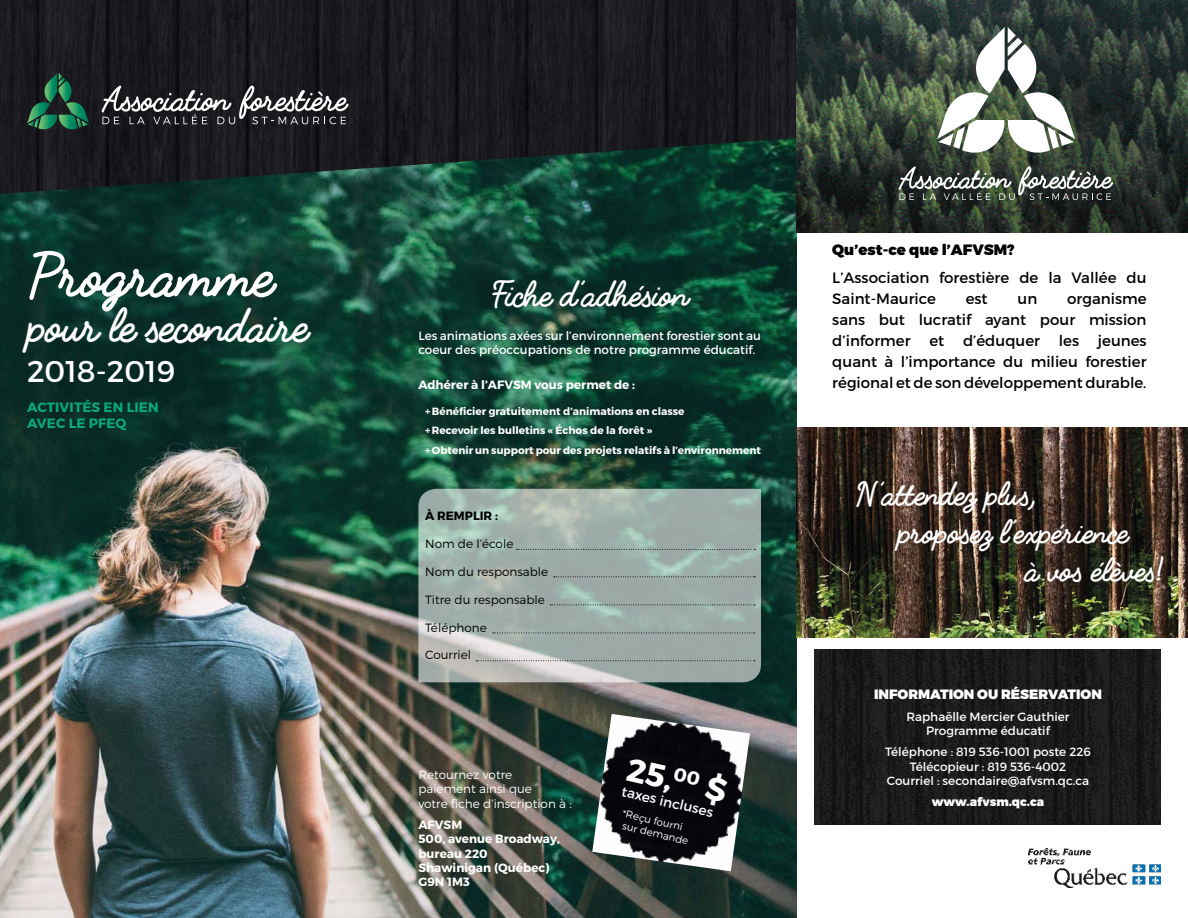
<style>
.page{position:relative;width:1188px;height:918px;background:#fff}
.page>*{position:absolute;margin:0;border:0;box-sizing:border-box;transform-origin:0 0}
.t1{font:700 60px "Fabfelt Script";letter-spacing:-.01em;color:#fff}
.t2{font:700 45px "Fabfelt Script";color:#fff}
.t3{font:700 34.5px "Fabfelt Script";color:#fff}
.t4{font:700 32.55px "Montserrat";color:#fff}
.t5{font:700 31.5px "Fabfelt Script";letter-spacing:.01em;color:#fff}
.t6{font:30px "Montserrat";color:#fff}
.t7{font:15px/21px "Montserrat";color:#000;text-align:justify}
.t8{font:900 15px "Montserrat";color:#000}
.t9{font:13.65px "Montserrat";color:#fff}
.t10{font:700 13.5px/16.2px "Montserrat";letter-spacing:.01em;color:#0ca976}
.t11{font:900 13.5px "Montserrat";color:#fff}
.t12{font:12px/14.4px "Montserrat";color:#fff;text-align:center}
.t13{font:700 12px/14.4px "Montserrat";color:#fff}
.t14{font:300 12px "Montserrat";color:#000}
.t15{font:300 12px/14.4px "Montserrat";color:#fff}
.t16{font:900 12px "Montserrat";color:#fff}
.t17{font:700 12px "Montserrat";color:#000}
.t18{font:700 10.5px/19.4px "Montserrat";color:#fff}
.t19{font:300 10.2px/12.3px "Montserrat";color:#fff}
</style>
<div class="page">
<img style="left:0;top:120px;width:797px;height:798px">
<img style="left:0;top:0;width:796px;height:194px">
<img style="left:815px;top:649px;width:346px;height:175px">
<img style="left:797px;top:0;width:391px;height:232px">
<svg style="left:101px;top:85px;width:248px;height:39px;background:#4a4a4d"></svg>
<svg style="left:27px;top:73px;width:62px;height:57px;background:#1e4c3a"></svg>
<svg style="left:899px;top:166px;width:214px;height:34px;background:#575e59"></svg>
<svg style="left:937px;top:27px;width:138px;height:127px"></svg>
<img style="left:1028px;top:849px;width:133px;height:39px">
<img style="left:797px;top:427px;width:391px;height:210px">
<svg style="left:582px;top:703px;width:179px;height:179px;background:#3f4d48"></svg>
<img style="left:592px;top:714px;width:158px;height:157px">
<svg style="left:418px;top:489px;width:343px;height:193px;background:#a3b1ad"></svg>
<svg style="left:476px;top:660px;width:279px;height:1px"></svg>
<svg style="left:493px;top:633px;width:262px;height:1px"></svg>
<svg style="left:550px;top:605px;width:205px;height:1px"></svg>
<svg style="left:554px;top:576px;width:201px;height:1px"></svg>
<svg style="left:517px;top:549px;width:238px;height:1px"></svg>
<h1 class="t1" style="left:27px;top:235px;width:247px">Programme</h1>
<h2 class="t2" style="left:27px;top:296px;width:282px">pour le secondaire</h2>
<h3 class="t6" style="left:27px;top:353px;width:150px">2018-2019</h3>
<p class="t10" style="left:27px;top:399px;width:133px">Activités en lien avec le PFEQ</p>
<h3 class="t3" style="left:491px;top:271px;width:200px">Fiche d’adhésion</h3>
<p class="t12" style="left:418px;top:328px;width:344px;text-align:left">Les animations axées sur l’environnement forestier sont au coeur des préoccupations de notre programme éducatif.</p>
<p class="t13" style="left:418px;top:378px;width:218px">Adhérer à l’AFVSM vous permet de :</p>
<p class="t18" style="left:425px;top:402px;width:337px">+Bénéficier gratuitement d’animations en classe<br>+Recevoir les bulletins « Échos de la forêt »<br>+Obtenir un support pour des projets relatifs à l’environnement</p>
<p class="t17" style="left:425px;top:508px;width:74px">À REMPLIR :</p>
<p class="t14" style="left:425px;top:536px;width:90px">Nom de l’école</p>
<p class="t14" style="left:425px;top:564px;width:125px">Nom du responsable</p>
<p class="t14" style="left:425px;top:592px;width:121px">Titre du responsable</p>
<p class="t14" style="left:425px;top:620px;width:63px">Téléphone</p>
<p class="t14" style="left:425px;top:648px;width:47px">Courriel</p>
<p class="t15" style="left:418px;top:767px;width:155px">Retournez votre paiement ainsi que<br>votre fiche d’inscription à :</p>
<p class="t13" style="left:418px;top:817px;width:143px">AFVS M<br>500, avenue Broadway, bureau 220<br>Shawinigan (Québec)<br>G9N 1M3</p>
<h3 class="t4" style="left:632px;top:749px;width:103px;rotate:13deg">25,<sup>00</sup> $</h3>
<p class="t9" style="left:624px;top:783px;width:95px;rotate:13deg">taxes incluses</p>
<p class="t19" style="left:624px;top:807px;width:72px;rotate:13deg">*Reçu fourni sur demande</p>
<p class="t8" style="left:832px;top:241px;width:184px">Qu’est-ce que l’AFVSM?</p>
<p class="t7" style="left:832px;top:267px;width:316px">L’Association forestière de la Vallée du<br>Saint-Maurice</p>
<p class="t7" style="left:832px;top:288px;width:316px;text-indent:235px">organisme sans but lucratif ayant pour mission d’informer</p>
<p class="t7" style="left:966px;top:288px;width:23px">est</p>
<p class="t7" style="left:1018px;top:288px;width:21px">un</p>
<p class="t7" style="left:929px;top:330px;width:16px">et</p>
<p class="t7" style="left:963px;top:330px;width:79px">d’éduquer</p>
<p class="t7" style="left:1059px;top:330px;width:22px">les</p>
<p class="t7" style="left:832px;top:330px;width:316px;text-indent:266px">jeunes quant à l’importance du milieu forestier régional et de son développement durable.</p>
<h3 class="t5" style="left:855px;top:473px;width:183px">N’attendez plus,</h3>
<h3 class="t5" style="left:898px;top:511px;width:231px">proposez l’expérience</h3>
<h3 class="t5" style="left:1025px;top:549px;width:142px">à vos élèves!</h3>
<p class="t11" style="left:874px;top:686px;width:229px">INFORMATION OU RÉSERVATION</p>
<p class="t12" style="left:906px;top:709px;width:165px">Raphaëlle Mercier Gauthier<br>Programme éducatif</p>
<p class="t12" style="left:885px;top:745px;width:207px">Téléphone : 819 536-1001 poste 226<br>Télécopieur : 819 536-4002<br>Courriel : secondaire@afvsm.qc.ca</p>
<p class="t16" style="left:932px;top:794px;width:114px">www.afvsm.qc.ca</p>
</div>
